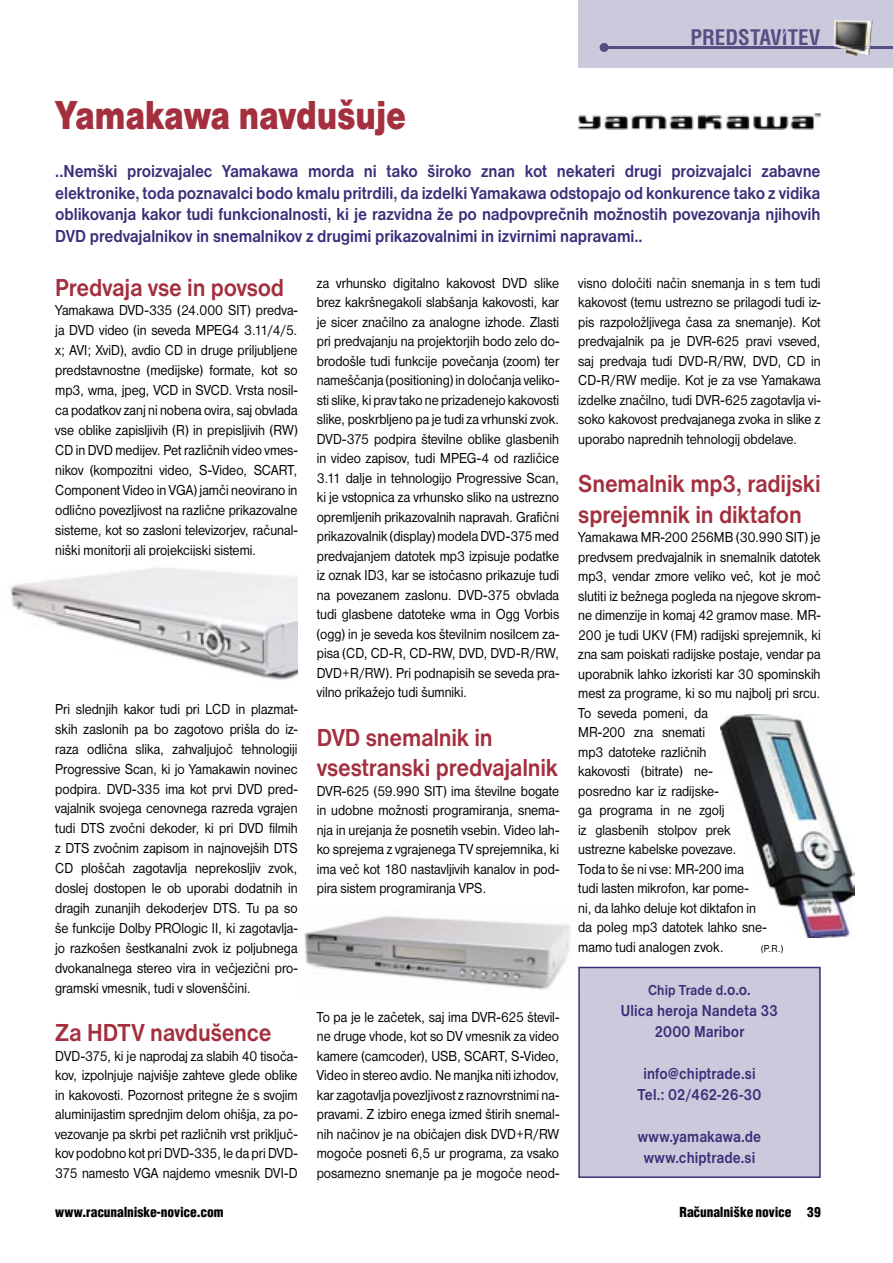
<style>
.page{position:relative;width:893px;height:1263px;background:#fff}
.page>*{position:absolute;margin:0;border:0;box-sizing:border-box;transform-origin:0 0}
.t1{font:42px "Nimbus San DEE Blac";letter-spacing:-.005em;color:#a42f3e;scale:.8 1}
.t2{font:700 25.5px/30.6px "Nimbus San DEE";letter-spacing:-.01em;color:#a42f3e;scale:.9 1}
.t3{font:700 condensed 21px "SS Helvetica";color:#594e84}
.t4{font:700 18px/21.6px "Nimbus San DEE";letter-spacing:-.01em;color:#3c2e79;text-align:justify;scale:.9 1}
.t5{font:700 16.5px/21px "Nimbus San DEE";letter-spacing:.005em;color:#3c2e79;text-align:center;scale:.87 1}
.t6{font:15px/19.5px "Nimbus San DEE";color:#000;text-align:justify;scale:.9 1}
.t7{font:700 15px "Nimbus San DEE";letter-spacing:.01em;color:#3c2e79;scale:.87 1}
.t8{font:900 condensed 13.5px "SS Helvetica";letter-spacing:-.01em;color:#000}
.t9{font:10.5px "Nimbus San DEE";color:#000;scale:.9 1}
.s1{font-size:16.5px}
</style>
<div class="page">
<div style="left:578px;top:0;width:315px;height:68px;background:#cbcadc"></div>
<hr style="left:604px;top:46px;width:289px;height:3px;background:#594e84">
<div style="left:600px;top:43px;width:9px;height:9px;background:#594e84;border-radius:50%"></div>
<img style="left:833px;top:20px;width:40px;height:37px">
<img style="left:833px;top:46px;width:37px;height:3px">
<img style="left:304px;top:916px;width:267px;height:74px">
<img style="left:720px;top:714px;width:135px;height:223px">
<div style="left:578px;top:967px;width:243px;height:211px;background:#cbcadc"></div>
<img style="left:578px;top:113px;width:243px;height:16px">
<img style="left:10px;top:568px;width:288px;height:112px">
<h3 class="t3" style="left:690px;top:24px;width:131px">PREDSTAVITEV</h3>
<h1 class="t1" style="left:55px;top:91px;width:440px">Yamakawa navdušuje</h1>
<p class="t4" style="left:55px;top:161px;width:852px">..Nemški proizvajalec Yamakawa morda ni tako široko znan kot nekateri drugi proizvajalci zabavne elektronike, toda poznavalci bodo kmalu pritrdili, da izdelki Yamakawa odstopajo od konkurence tako z vidika oblikovanja kakor tudi funkcionalnosti, ki je razvidna že po nadpovprečnih možnostih povezovanja njihovih DVD predvajalnikov in snemalnikov z drugimi prikazovalnimi in izvirnimi napravami..</p>
<p class="t6" style="left:317px;top:273px;width:271px">za vrhunsko digitalno kakovost DVD slike brez kakršnegakoli slabšanja kakovosti, kar je sicer značilno za analogne izhode. Zlasti pri predvajanju na projektorjih bodo zelo do&shy;brodošle tudi funkcije povečanja (zoom) ter nameščanja (positioning) in določanja veliko&shy;sti slike, ki prav tako ne prizadenejo kakovosti slike, poskrbljeno pa je tudi za vrhunski zvok.<br>DVD-375 podpira številne oblike glasbenih in video zapisov, tudi MPEG-4 od različice 3.11 dalje in tehnologijo Progressive Scan, ki je vstopnica za vrhunsko sliko na ustrezno opremljenih prikazovalnih napravah. Grafični prikazovalnik (display) modela DVD-375 med predvajanjem datotek mp3 izpisuje podatke iz oznak ID3, kar se istočasno prikazuje tudi na povezanem zaslonu. DVD-375 obvlada tudi glasbene datoteke wma in Ogg Vorbis (ogg) in je seveda kos številnim nosilcem za&shy;pisa (CD, CD-R, CD-RW, DVD, DVD-R/RW, DVD+R/RW). Pri podnapisih se seveda pra&shy;vilno prikažejo tudi šumniki.</p>
<h2 class="t2" style="left:317px;top:722px;width:270px">DVD snemalnik in vsestranski predvajalnik</h2>
<p class="t6" style="left:317px;top:781px;width:271px">DVR-625 (59.990 SIT) ima številne bogate in udobne možnosti programiranja, snema&shy;nja in urejanja že posnetih vsebin. Video lah&shy;ko sprejema z vgrajenega TV sprejemnika, ki ima več kot 180 nastavljivih kanalov in pod&shy;pira sistem programiranja VPS.</p>
<p class="t6" style="left:578px;top:273px;width:271px">visno določiti način snemanja in s tem tudi kakovost (temu ustrezno se prilagodi tudi iz&shy;pis razpoložljivega časa za snemanje). Kot predvajalnik pa je DVR-625 pravi vseved, saj predvaja tudi DVD-R/RW, DVD, CD in CD-R/RW medije. Kot je za vse Yamakawa izdelke značilno, tudi DVR-625 zagotavlja vi&shy;soko kakovost predvajanega zvoka in slike z uporabo naprednih tehnologij obdelave.</p>
<h2 class="t2" style="left:578px;top:469px;width:271px">Snemalnik mp3, radijski sprejemnik in diktafon</h2>
<p class="t6" style="left:578px;top:528px;width:271px;text-align:left">Yamakawa MR-200 256MB (30.990 SIT) je predvsem predvajalnik in snemalnik datotek mp3, vendar zmore veliko več, kot je moč slutiti iz bežnega pogleda na njegove skrom&shy;ne dimenzije in komaj 42 gramov mase. MR-<br>200 je tudi UKV (FM) radijski sprejemnik, ki zna sam poiskati radijske postaje, vendar pa uporabnik lahko izkoristi kar 30 spominskih mest za programe, ki so mu najbolj pri srcu.<br>To seveda pomeni, da<br>MR-200 zna snemati<br>mp3 datoteke različnih<br>kakovosti (bitrate) ne-<br>posredno kar iz radijske-<br>ga programa in ne zgolj<br>iz glasbenih stolpov prek<br>ustrezne kabelske povezave.<br>Toda to še ni vse: MR-200 ima<br>tudi lasten mikrofon, kar pome-<br>ni, da lahko deluje kot diktafon in<br>da poleg mp3 datotek lahko sne-<br>mamo tudi analogen zvok.</p>
<h2 class="t2" style="left:55px;top:272px;width:256px">Predvaja vse in povsod</h2>
<p class="t6" style="left:55px;top:301px;width:271px;line-height:20px">Yamakawa DVD-335 (24.000 SIT) predva&shy;ja DVD video (in seveda MPEG4 3.11/4/5. x; AVI; XviD), avdio CD in druge priljubljene predstavnostne (medijske) formate, kot so mp3, wma, jpeg, VCD in SVCD. Vrsta nosil&shy;ca podatkov zanj ni nobena ovira, saj obvlada vse oblike zapisljivih (R) in prepisljivih (RW)<br>CD in DVD medijev. Pet različnih video vmes&shy;nikov (kompozitni video, S-Video, SCART, Component Video in VGA) jamči neovirano in odlično povezljivost na različne prikazovalne sisteme, kot so zasloni televizorjev, računal&shy;niški monitorji ali projekcijski sistemi.</p>
<p class="t6" style="left:55px;top:699px;width:271px;line-height:20px">Pri slednjih kakor tudi pri LCD in plazmat&shy;skih zaslonih pa bo zagotovo prišla do iz&shy;raza odlična slika, zahvaljujoč tehnologiji Progressive Scan, ki jo Yamakawin novinec podpira. DVD-335 ima kot prvi DVD pred&shy;vajalnik svojega cenovnega razreda vgrajen tudi DTS zvočni dekoder, ki pri DVD filmih z DTS zvočnim zapisom in najnovejših DTS CD ploščah zagotavlja neprekosljiv zvok, doslej dostopen le ob uporabi dodatnih in dragih zunanjih dekoderjev DTS. Tu pa so še funkcije Dolby PROlogic II, ki zagotavlja&shy;jo razkošen šestkanalni zvok iz poljubnega dvokanalnega stereo vira in večjezični pro&shy;gramski vmesnik, tudi v slovenščini.</p>
<h2 class="t2" style="left:55px;top:1018px;width:242px">Za HDTV navdušence</h2>
<p class="t6" style="left:55px;top:1046px;width:271px">DVD-375, ki je naprodaj za slabih 40 tisoča&shy;kov, izpolnjuje najvišje zahteve glede oblike in kakovosti. Pozornost pritegne že s svojim aluminijastim sprednjim delom ohišja, za po&shy;vezovanje pa skrbi pet različnih vrst priključ&shy;kov podobno kot pri DVD-335, le da pri DVD-375 namesto VGA najdemo vmesnik DVI-D</p>
<p class="t9" style="left:761px;top:942px;width:26px">(P.R.)</p>
<p class="t7" style="left:648px;top:981px;width:119px">Chip Trade d<span class="s1">.o.o.</span></p>
<p class="t5" style="left:621px;top:1000px;width:182px">Ulica heroja Nandeta 33<br>2000 Maribor</p>
<p class="t5" style="left:638px;top:1063px;width:144px">info@chiptrade.si<br>Tel.: 02/462-26-30</p>
<p class="t5" style="left:638px;top:1126px;width:143px">www.yamakawa.de www.chiptrade.si</p>
<p class="t6" style="left:317px;top:1007px;width:271px">To pa je le začetek, saj ima DVR-625 števil&shy;ne druge vhode, kot so DV vmesnik za video kamere (camcoder), USB, SCART, S-Video, Video in stereo avdio. Ne manjka niti izhodov, kar zagotavlja povezljivost z raznovrstnimi na&shy;pravami. Z izbiro enega izmed štirih snemal&shy;nih načinov je na običajen disk DVD+R/RW mogoče posneti 6,5 ur programa, za vsako posamezno snemanje pa je mogoče neod-</p>
<p class="t8" style="left:55px;top:1204px;width:170px">www.racunalniske-novice.com</p>
<p class="t8" style="left:680px;top:1204px;width:143px">Ra~unalni{ke novice 39</p>
</div>
